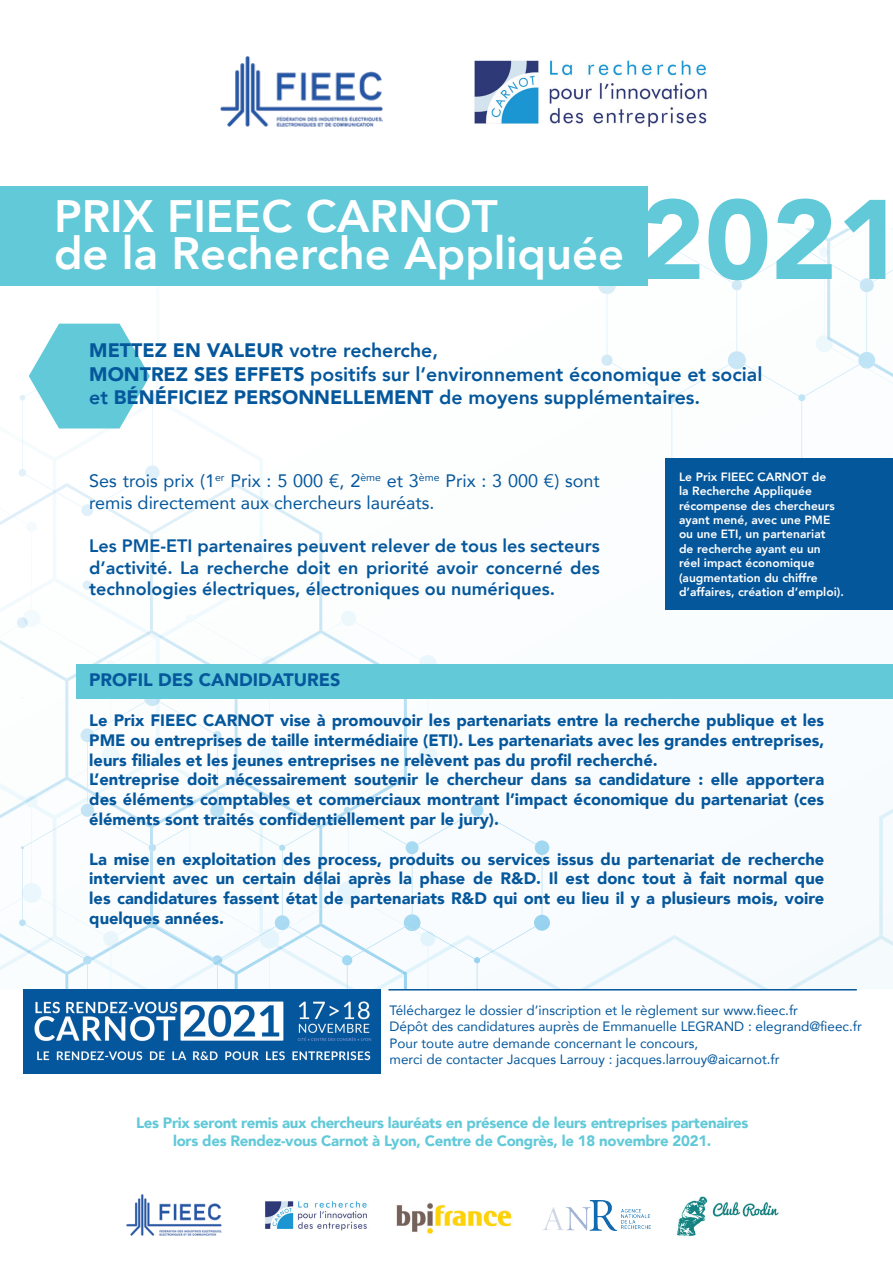
<style>
.page{position:relative;width:893px;height:1263px;background:#fff}
.page>*{position:absolute;margin:0;border:0;box-sizing:border-box;transform-origin:0 0}
.t1{font:900 111.75px "Avenir";color:#61c9d8}
.t2{font:800 45.3px/37.5px "Avenir";color:#fff}
.t3{font:800 19.5px/23.4px "Avenir";color:#05579c}
.t4{font:800 18px/21.6px "Avenir";color:#05579c;text-align:justify}
.t5{font:18px/21.6px "Avenir";color:#05579c}
.t6{font:900 18px "Avenir";color:#05579c}
.t7{font:900 16.5px/19.8px "Avenir";color:#05579c}
.t8{font:900 15px/18px "Avenir";letter-spacing:-.02em;color:#61c9d8;text-align:center}
.t9{font:13.5px/16.2px "Avenir";color:#05579c}
.t10{font:800 12px/14.4px "Avenir";color:#fff}
.s1{font-weight:900}
</style>
<div class="page">
<img style="left:607px;top:249px;width:125px;height:146px">
<img style="left:737px;top:250px;width:90px;height:101px">
<img style="left:672px;top:364px;width:126px;height:94px">
<img style="left:801px;top:380px;width:30px;height:78px">
<img style="left:322px;top:828px;width:84px;height:77px">
<img style="left:412px;top:813px;width:130px;height:137px">
<img style="left:428px;top:927px;width:49px;height:8px">
<img style="left:827px;top:261px;width:66px;height:87px">
<img style="left:263px;top:499px;width:59px;height:123px">
<img style="left:161px;top:662px;width:218px;height:166px">
<img style="left:0;top:800px;width:322px;height:123px">
<img style="left:263px;top:923px;width:95px;height:37px">
<img style="left:598px;top:286px;width:18px;height:8px">
<svg style="left:601px;top:355px;width:12px;height:11px"></svg>
<svg style="left:667px;top:393px;width:10px;height:10px"></svg>
<svg style="left:732px;top:280px;width:10px;height:10px"></svg>
<img style="left:728px;top:351px;width:18px;height:18px">
<img style="left:860px;top:278px;width:14px;height:14px">
<svg style="left:798px;top:394px;width:7px;height:7px"></svg>
<svg style="left:213px;top:731px;width:9px;height:8px"></svg>
<svg style="left:406px;top:841px;width:13px;height:13px"></svg>
<svg style="left:471px;top:804px;width:12px;height:12px"></svg>
<img style="left:535px;top:840px;width:14px;height:15px">
<svg style="left:279px;top:845px;width:6px;height:6px"></svg>
<img style="left:275px;top:915px;width:3px;height:14px">
<img style="left:534px;top:915px;width:16px;height:16px">
<img style="left:647px;top:228px;width:28px;height:21px">
<img style="left:786px;top:228px;width:44px;height:22px">
<img style="left:831px;top:348px;width:62px;height:36px">
<svg style="left:859px;top:363px;width:9px;height:6px"></svg>
<img style="left:824px;top:261px;width:1px;height:74px">
<img style="left:830px;top:228px;width:34px;height:21px">
<img style="left:164px;top:621px;width:96px;height:41px">
<img style="left:269px;top:622px;width:159px;height:177px">
<img style="left:355px;top:622px;width:65px;height:38px">
<img style="left:0;top:897px;width:2px;height:14px">
<img style="left:37px;top:793px;width:9px;height:5px">
<img style="left:348px;top:813px;width:1px;height:68px">
<img style="left:263px;top:760px;width:83px;height:40px">
<img style="left:269px;top:949px;width:1px;height:40px">
<img style="left:358px;top:898px;width:70px;height:59px">
<svg style="left:404px;top:924px;width:11px;height:7px"></svg>
<img style="left:278px;top:898px;width:61px;height:36px">
<svg style="left:284px;top:927px;width:7px;height:3px"></svg>
<img style="left:0;top:428px;width:53px;height:97px">
<img style="left:162px;top:621px;width:28px;height:19px">
<img style="left:53px;top:402px;width:210px;height:218px">
<img style="left:53px;top:428px;width:100px;height:65px">
<svg style="left:53px;top:489px;width:3px;height:6px"></svg>
<svg style="left:259px;top:496px;width:4px;height:6px"></svg>
<img style="left:0;top:577px;width:160px;height:216px">
<svg style="left:145px;top:631px;width:19px;height:8px"></svg>
<img style="left:145px;top:631px;width:15px;height:7px">
<img style="left:156px;top:698px;width:4px;height:7px">
<img style="left:2px;top:805px;width:51px;height:130px">
<img style="left:0;top:784px;width:26px;height:18px">
<img style="left:53px;top:756px;width:210px;height:206px">
<img style="left:87px;top:790px;width:131px;height:11px">
<svg style="left:259px;top:834px;width:4px;height:3px"></svg>
<img style="left:222px;top:935px;width:37px;height:1px">
<img style="left:92px;top:789px;width:126px;height:7px">
<svg style="left:92px;top:792px;width:6px;height:4px"></svg>
<svg style="left:211px;top:785px;width:7px;height:7px"></svg>
<img style="left:879px;top:809px;width:14px;height:126px">
<img style="left:0;top:935px;width:149px;height:54px">
<svg style="left:49px;top:938px;width:4px;height:3px"></svg>
<img style="left:26px;top:951px;width:70px;height:10px">
<svg style="left:26px;top:950px;width:6px;height:3px"></svg>
<svg style="left:83px;top:956px;width:13px;height:8px"></svg>
<img style="left:275px;top:944px;width:81px;height:45px">
<svg style="left:277px;top:946px;width:7px;height:4px"></svg>
<img style="left:167px;top:936px;width:93px;height:53px">
<img style="left:222px;top:936px;width:38px;height:22px">
<svg style="left:212px;top:955px;width:10px;height:10px"></svg>
<img style="left:494px;top:950px;width:67px;height:39px">
<img style="left:373px;top:935px;width:121px;height:54px">
<img style="left:451px;top:945px;width:44px;height:7px">
<svg style="left:402px;top:971px;width:5px;height:5px"></svg>
<img style="left:581px;top:935px;width:188px;height:54px">
<img style="left:787px;top:935px;width:106px;height:54px">
<svg style="left:819px;top:247px;width:11px;height:14px"></svg>
<svg style="left:659px;top:245px;width:15px;height:14px"></svg>
<svg style="left:26px;top:522px;width:11px;height:10px"></svg>
<img style="left:816px;top:335px;width:17px;height:17px">
<svg style="left:827px;top:336px;width:6px;height:6px"></svg>
<img style="left:23px;top:610px;width:17px;height:17px">
<svg style="left:17px;top:617px;width:11px;height:11px"></svg>
<svg style="left:186px;top:614px;width:8px;height:8px"></svg>
<img style="left:267px;top:656px;width:10px;height:8px">
<img style="left:261px;top:657px;width:15px;height:7px">
<img style="left:341px;top:611px;width:15px;height:15px">
<img style="left:419px;top:655px;width:18px;height:9px">
<svg style="left:101px;top:658px;width:14px;height:6px"></svg>
<svg style="left:184px;top:795px;width:12px;height:13px"></svg>
<img style="left:102px;top:747px;width:18px;height:18px">
<img style="left:418px;top:746px;width:20px;height:19px">
<svg style="left:23px;top:795px;width:15px;height:12px"></svg>
<img style="left:22px;top:883px;width:19px;height:20px">
<img style="left:259px;top:745px;width:21px;height:21px">
<svg style="left:344px;top:798px;width:8px;height:15px"></svg>
<img style="left:420px;top:931px;width:15px;height:15px">
<svg style="left:426px;top:931px;width:9px;height:5px"></svg>
<img style="left:337px;top:881px;width:23px;height:23px">
<img style="left:103px;top:931px;width:15px;height:15px">
<svg style="left:110px;top:942px;width:7px;height:8px"></svg>
<img style="left:181px;top:884px;width:18px;height:18px">
<img style="left:259px;top:929px;width:20px;height:20px">
<svg style="left:260px;top:929px;width:12px;height:7px"></svg>
<div style="left:77px;top:664px;width:816px;height:34px;background:#61c9d8"></div>
<div style="left:665px;top:458px;width:228px;height:151px;background:#05579c"></div>
<img style="left:474px;top:60px;width:233px;height:67px">
<img style="left:220px;top:56px;width:163px;height:71px">
<img style="left:543px;top:1200px;width:108px;height:31px">
<img style="left:396px;top:1203px;width:116px;height:31px">
<img style="left:677px;top:1196px;width:102px;height:40px">
<img style="left:265px;top:1201px;width:102px;height:30px">
<img style="left:126px;top:1194px;width:96px;height:42px">
<div style="left:0;top:186px;width:647px;height:100px;background:#61c9d8"></div>
<svg style="left:20px;top:324px;width:137px;height:104px"></svg>
<img style="left:23px;top:989px;width:358px;height:85px">
<hr style="left:388px;top:989px;width:469px;height:1px;background:#05579c">
<h2 class="t2" style="left:54px;top:194px;width:572px">PRIX FIEEC CARNOT<br>de la Recherche Appliquée</h2>
<h1 class="t1" style="left:639px;top:144px;width:266px">2021</h1>
<p class="t3" style="left:89px;top:338px;width:675px"><span class="s1">METTEZ EN VALEUR</span> votre recherche,<br><span class="s1">MONTREZ SES EFFETS</span> positifs sur l’environnement économique et social et <span class="s1">BÉNÉFICIEZ PERSONNELLEMENT</span> de moyens supplémentaires.</p>
<p class="t5" style="left:89px;top:470px;width:512px">Ses trois prix (1<sup>er</sup> Prix : 5 000 €, 2<sup>ème</sup> et 3<sup>ème</sup> Prix : 3 000 €) sont remis directement aux chercheurs lauréats.</p>
<p class="t4" style="left:89px;top:534px;width:512px">Les PME-ETI partenaires peuvent relever de tous les secteurs d’activité. La recherche doit en priorité avoir concerné des technologies électriques, électroniques ou numériques.</p>
<p class="t10" style="left:679px;top:469px;width:166px">Le Prix FIEEC CARNOT de<br>la Recherche Appliquée récompense des chercheurs ayant mené, avec une PME ou une ETI, un partenariat<br>de recherche ayant eu un réel impact économique (augmentation du chiffre d’affaires, création d’emploi).</p>
<p class="t6" style="left:89px;top:665px;width:253px">PROFIL DES CANDIDATURES</p>
<p class="t7" style="left:89px;top:710px;width:736px">Le Prix FIEEC CARNOT vise à promouvoir les partenariats entre la recherche publique et les PME ou entreprises de taille intermédiaire (ETI). Les partenariats avec les grandes entreprises, leurs filiales et les jeunes entreprises ne relèvent pas du profil recherché.<br>L’entreprise doit nécessairement soutenir le chercheur dans sa candidature : elle apportera des éléments comptables et commerciaux montrant l’impact économique du partenariat (ces éléments sont traités confidentiellement par le jury).</p>
<p class="t7" style="left:89px;top:848px;width:736px;text-align:justify">La mise en exploitation des process, produits ou services issus du partenariat de recherche intervient avec un certain délai après la phase de R&amp;D. Il est donc tout à fait normal que les candidatures fassent état de partenariats R&amp;D qui ont eu lieu il y a plusieurs mois, voire quelques années.</p>
<p class="t9" style="left:389px;top:1002px;width:474px">Téléchargez le dossier d’inscription et le règlement sur www.fieec.fr<br>Dépôt des candidatures auprès de Emmanuelle LEGRAND : elegrand@fieec.fr Pour toute autre demande concernant le concours,<br>merci de contacter Jacques Larrouy : jacques.larrouy@aicarnot.fr</p>
<p class="t8" style="left:136px;top:1113px;width:614px">Les Prix seront remis aux chercheurs lauréats en présence de leurs entreprises partenaires lors des Rendez-vous Carnot à Lyon, Centre de Congrès, le 18 novembre 2021.</p>
</div>
